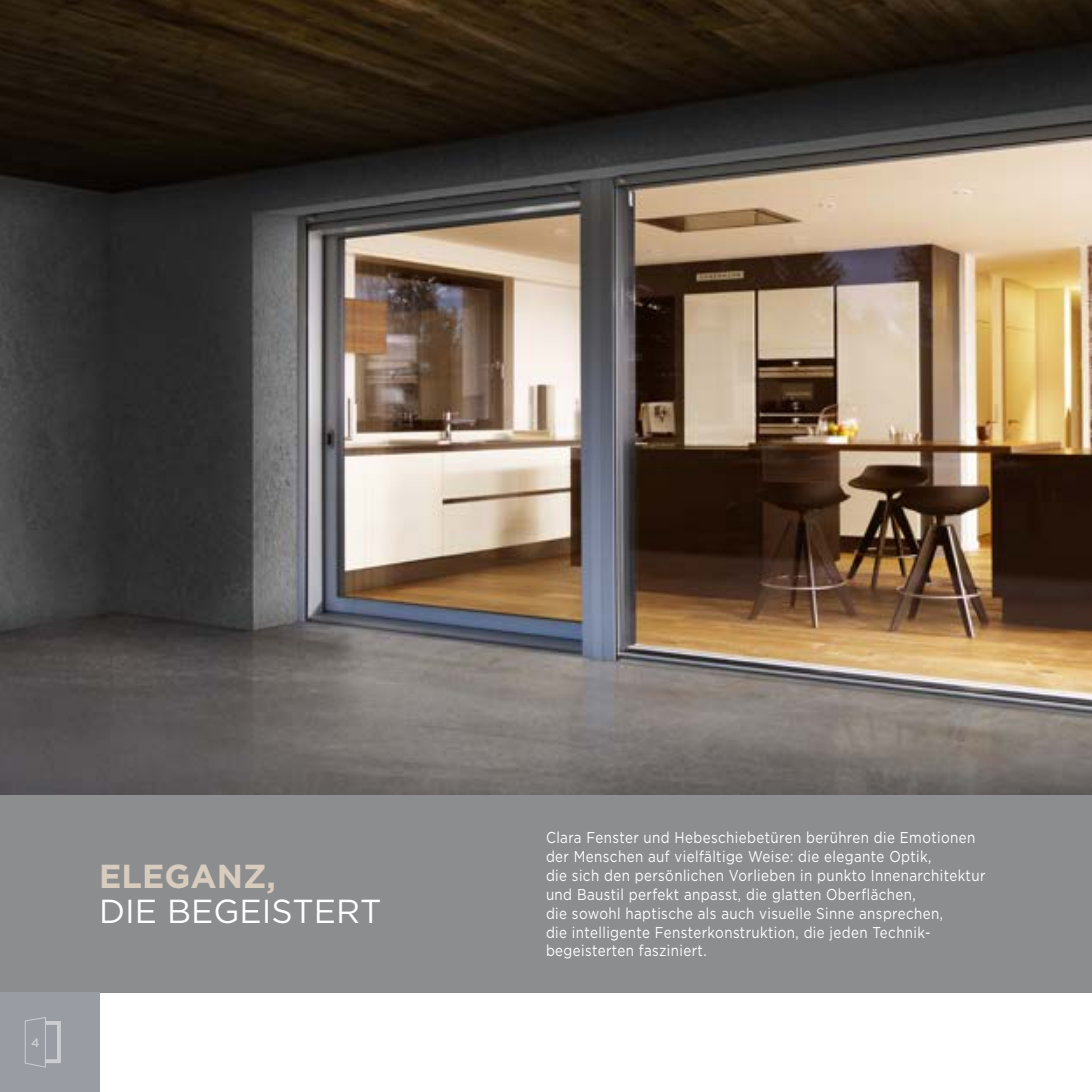
<style>
.page{position:relative;width:1092px;height:1092px;background:#fff}
.page>*{position:absolute;margin:0;border:0;box-sizing:border-box;transform-origin:0 0}
.t1{font:33.25px "Gotham";color:#fff}
.t2{font:700 33.25px "Gotham";color:#d8ccbe}
.t3{font:15.75px/18.9px "Gotham";letter-spacing:.03em;color:#fff;scale:.85 1}
.t4{font:500 12.25px "Gotham";color:#fff}
</style>
<div class="page">
<div style="left:0;top:794px;width:1091px;height:198px;background:#8c8d8f"></div>
<img style="left:0;top:0;width:1091px;height:794px">
<div style="left:0;top:992px;width:99px;height:99px;background:#999ca3"></div>
<svg style="left:24px;top:1017px;width:37px;height:51px"></svg>
<p class="t4" style="left:31px;top:1034px;width:10px">4</p>
<h1 class="t2" style="left:99px;top:854px;width:178px">ELEGANZ,</h1>
<h1 class="t1" style="left:99px;top:889px;width:283px">DIE BEGEISTERT</h1>
<p class="t3" style="left:546px;top:827px;width:518px">Clara Fenster und Hebeschiebetüren berühren die Emotionen der Menschen auf vielfältige Weise: die elegante Optik,<br>die sich den persönlichen Vorlieben in punkto Innenarchitektur und Baustil perfekt anpasst, die glatten Oberflächen,<br>die sowohl haptische als auch visuelle Sinne ansprechen,<br>die intelligente Fensterkonstruktion, die jeden Technik&shy;begeisterten fasziniert.</p>
</div>
